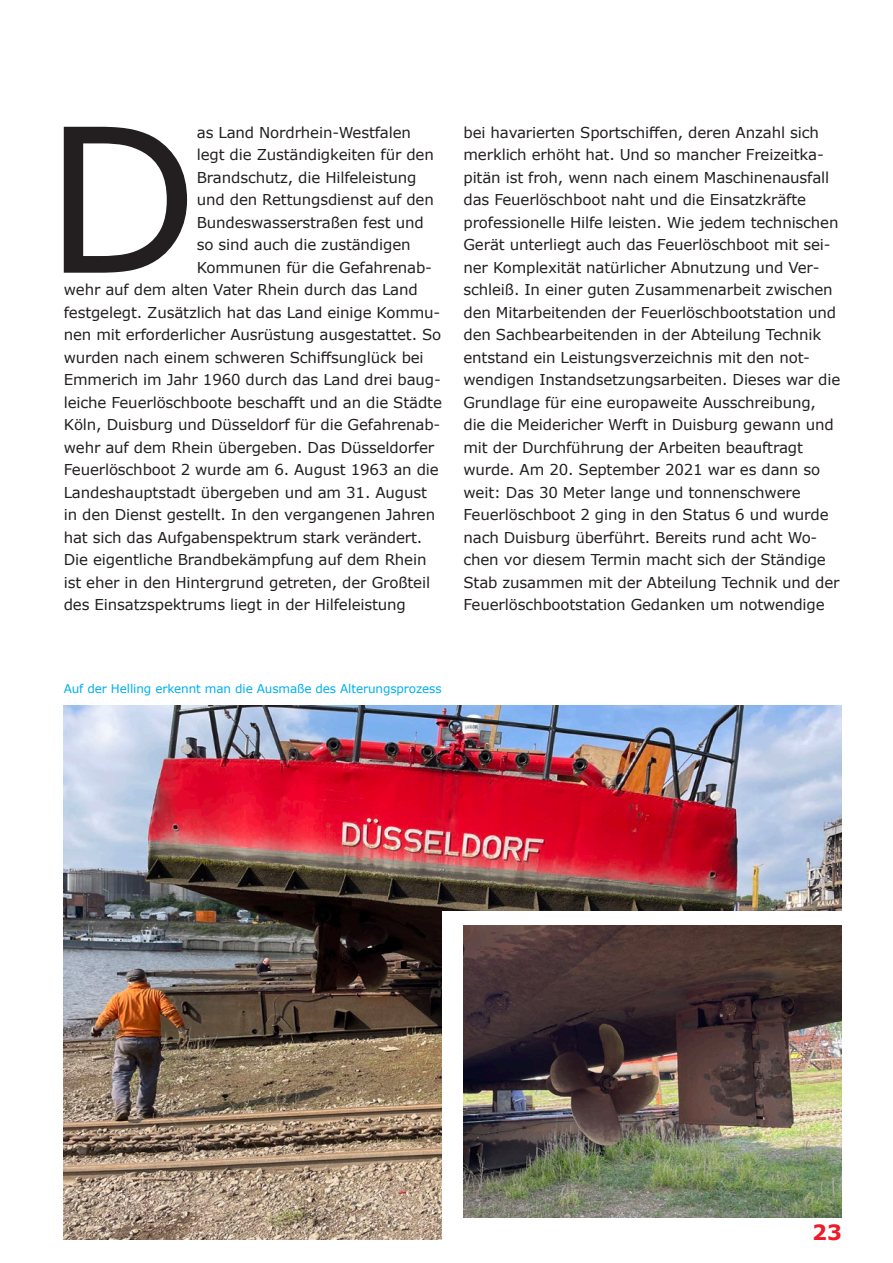
<style>
.page{position:relative;width:893px;height:1263px;background:#fff}
.page>*{position:absolute;margin:0;border:0;box-sizing:border-box;transform-origin:0 0}
.t1{font:200.7px "Verdana";color:#231f20}
.t2{font:700 21px "Verdana";color:#ee1c28}
.t3{font:15px/22.5px "Verdana";letter-spacing:-.01em;color:#231f20}
.t4{font:12px "Verdana";letter-spacing:-.01em;color:#00aeef}
</style>
<div class="page">
<hr style="left:0;top:0;width:1px;height:633px;background:#79acd7">
<img style="left:64px;top:705px;width:778px;height:534px">
<div style="left:442px;top:911px;width:400px;height:329px;background:#fff"></div>
<img style="left:463px;top:925px;width:379px;height:293px">
<h1 class="t1" style="left:44px;top:62px;width:156px">D</h1>
<p class="t3" style="left:197px;top:121px;width:216px">as Land Nordrhein-Westfalen</p>
<p class="t3" style="left:197px;top:143px;width:239px">legt die Zuständigkeiten für den</p>
<p class="t3" style="left:197px;top:166px;width:221px">Brandschutz, die Hilfeleistung</p>
<p class="t3" style="left:197px;top:188px;width:239px">und den Rettungsdienst auf den</p>
<p class="t3" style="left:197px;top:211px;width:228px">Bundeswasserstraßen fest und</p>
<p class="t3" style="left:197px;top:233px;width:215px">so sind auch die zuständigen</p>
<p class="t3" style="left:197px;top:256px;width:237px">Kommunen für die Gefahrenab-</p>
<p class="t3" style="left:64px;top:278px;width:356px">wehr auf dem alten Vater Rhein durch das Land</p>
<p class="t3" style="left:64px;top:301px;width:378px">festgelegt. Zusätzlich hat das Land einige Kommu-</p>
<p class="t3" style="left:64px;top:323px;width:379px">nen mit erforderlicher Ausrüstung ausgestattet. So</p>
<p class="t3" style="left:64px;top:346px;width:361px">wurden nach einem schweren Schiffsunglück bei</p>
<p class="t3" style="left:64px;top:368px;width:378px">Emmerich im Jahr 1960 durch das Land drei baug-</p>
<p class="t3" style="left:64px;top:391px;width:380px">leiche Feuerlöschboote beschafft und an die Städte</p>
<p class="t3" style="left:64px;top:413px;width:378px">Köln, Duisburg und Düsseldorf für die Gefahrenab-</p>
<p class="t3" style="left:64px;top:436px;width:372px">wehr auf dem Rhein übergeben. Das Düsseldorfer</p>
<p class="t3" style="left:64px;top:458px;width:377px">Feuerlöschboot 2 wurde am 6. August 1963 an die</p>
<p class="t3" style="left:64px;top:481px;width:365px">Landeshauptstadt übergeben und am 31. August</p>
<p class="t3" style="left:64px;top:503px;width:373px">in den Dienst gestellt. In den vergangenen Jahren</p>
<p class="t3" style="left:64px;top:526px;width:360px">hat sich das Aufgabenspektrum stark verändert.</p>
<p class="t3" style="left:64px;top:548px;width:364px">Die eigentliche Brandbekämpfung auf dem Rhein</p>
<p class="t3" style="left:64px;top:571px;width:368px">ist eher in den Hintergrund getreten, der Großteil</p>
<p class="t3" style="left:64px;top:593px;width:344px">des Einsatzspektrums liegt in der Hilfeleistung</p>
<p class="t3" style="left:463px;top:121px;width:378px">bei havarierten Sportschiffen, deren Anzahl sich merklich erhöht hat. Und so mancher Freizeitka&shy;pitän ist froh, wenn nach einem Maschinenausfall das Feuerlöschboot naht und die Einsatzkräfte professionelle Hilfe leisten. Wie jedem technischen Gerät unterliegt auch das Feuerlöschboot mit sei&shy;ner Komplexität natürlicher Abnutzung und Ver&shy;schleiß. In einer guten Zusammenarbeit zwischen den Mitarbeitenden der Feuerlöschbootstation und den Sachbearbeitenden in der Abteilung Technik entstand ein Leistungsverzeichnis mit den not&shy;wendigen Instandsetzungsarbeiten. Dieses war die Grundlage für eine europaweite Ausschreibung, die die Meidericher Werft in Duisburg gewann und mit der Durchführung der Arbeiten beauftragt wurde. Am 20. September 2021 war es dann so weit: Das 30 Meter lange und tonnenschwere Feuerlöschboot 2 ging in den Status 6 und wurde nach Duisburg überführt. Bereits rund acht Wo&shy;chen vor diesem Termin macht sich der Ständige Stab zusammen mit der Abteilung Technik und der Feuerlöschbootstation Gedanken um notwendige</p>
<p class="t4" style="left:64px;top:680px;width:379px">Auf der Helling erkennt man die Ausmaße des Alterungsprozess</p>
<h2 class="t2" style="left:812px;top:1218px;width:31px">23</h2>
</div>
